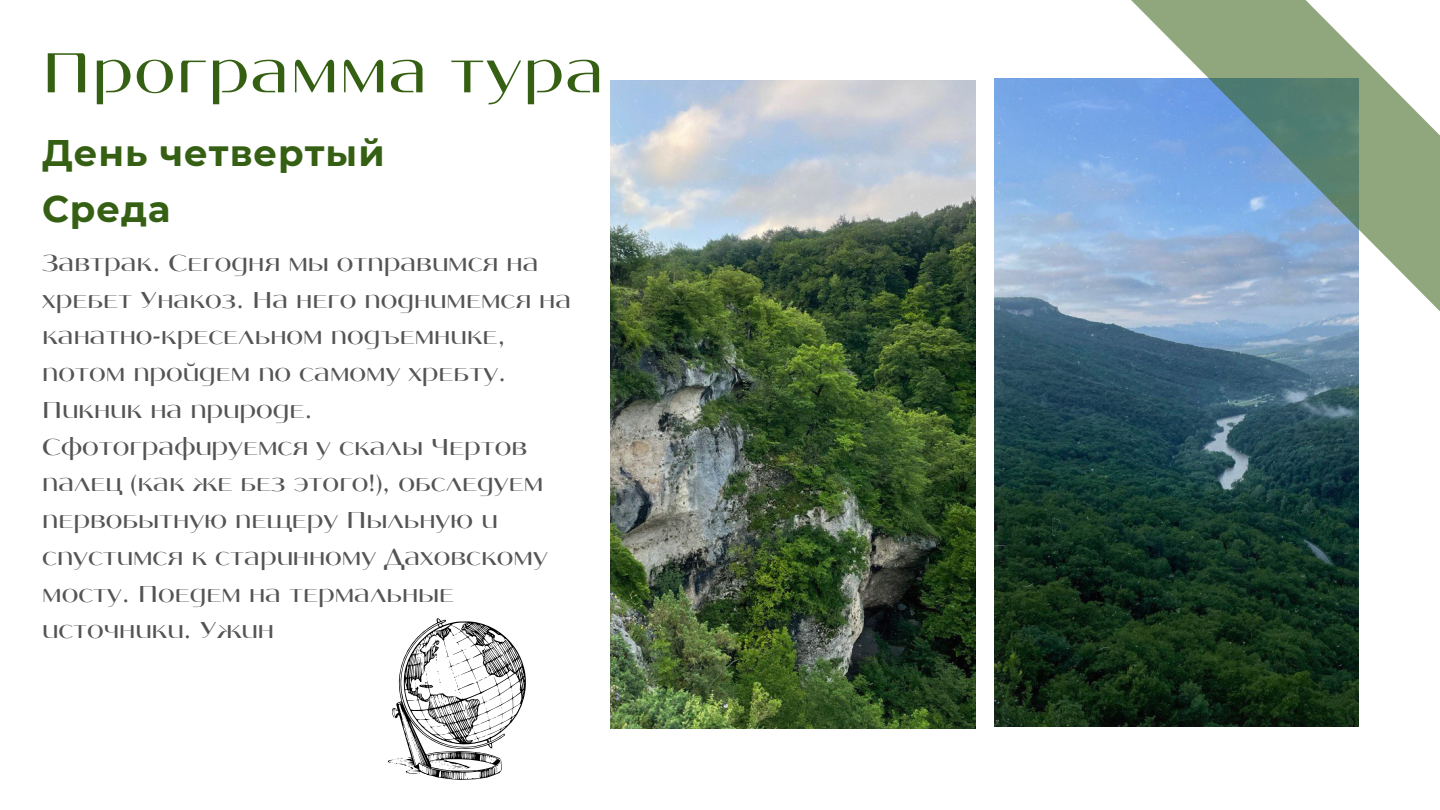
<style>
.page{position:relative;width:1440px;height:810px;background:#fff}
.page>*{position:absolute;margin:0;border:0;box-sizing:border-box;transform-origin:0 0}
.t1{font:61px "Angelica";letter-spacing:.025em;color:#356014}
.t2{font:700 37px "Montserrat";letter-spacing:.025em;color:#356014}
.t3{font:25px/36.8px "Angelica";color:#545454}
</style>
<div class="page">
<img style="left:994px;top:78px;width:365px;height:649px">
<img style="left:611px;top:81px;width:364px;height:648px">
<svg style="left:1053px;top:0;width:387px;height:373px"></svg>
<svg style="left:388px;top:618px;width:138px;height:162px"></svg>
<p class="t1" style="left:42px;top:48px;width:563px">Программа тура</p>
<p class="t2" style="left:42px;top:130px;width:344px">День четвертый</p>
<p class="t2" style="left:42px;top:186px;width:130px">Среда</p>
<p class="t3" style="left:42px;top:246px;width:531px">Завтрак. Сегодня мы отправимся на хребет Унакоз. На него поднимемся на канатно-кресельном подъемнике, потом пройдем по самому хребту.<br>Пикник на природе.<br>Сфотографируемся у скалы Чертов палец (как же без этого!), обследуем первобытную пещеру Пыльную и спустимся к старинному Даховскому мосту. Поедем на термальные источники. Ужин</p>
</div>
